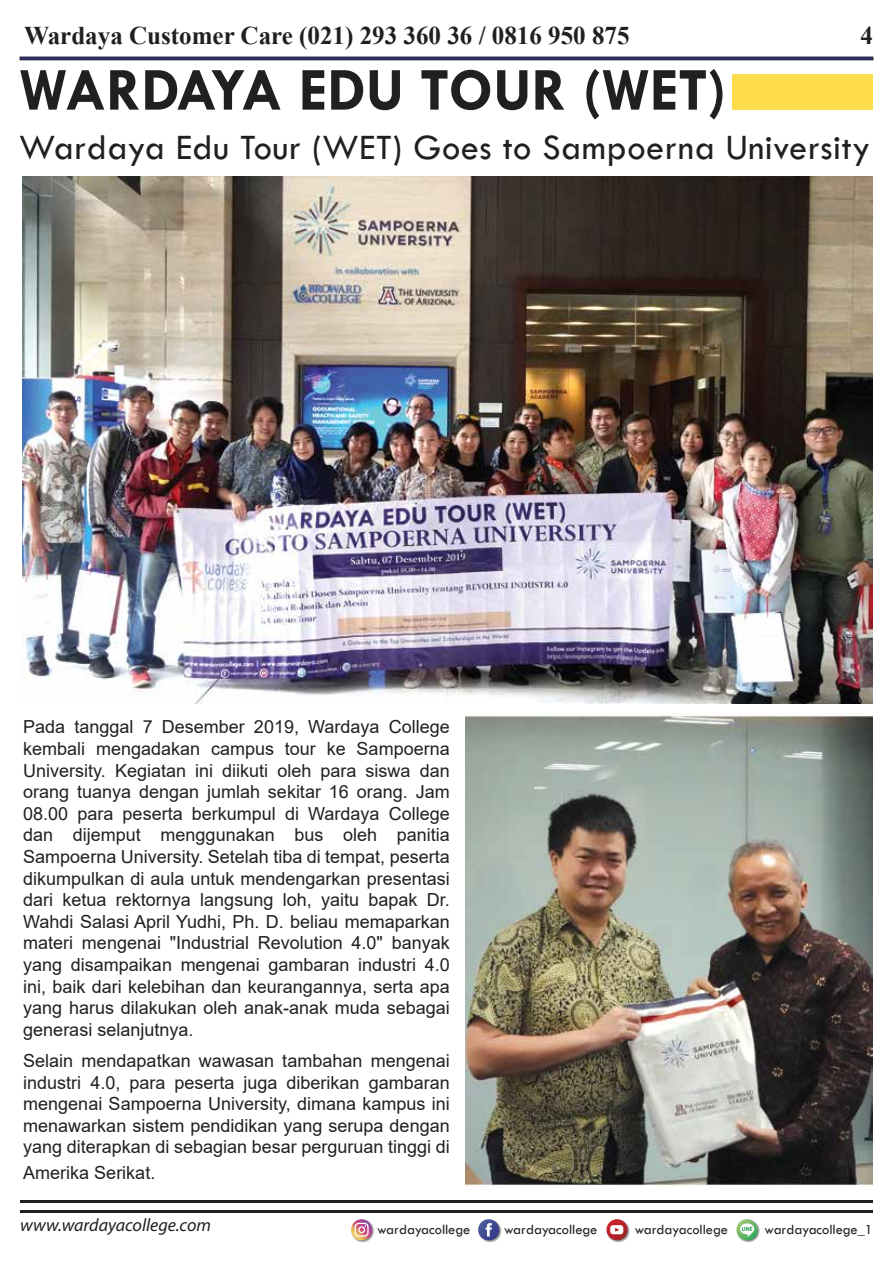
<style>
.page{position:relative;width:893px;height:1263px;background:#fff}
.page>*{position:absolute;margin:0;border:0;box-sizing:border-box;transform-origin:0 0}
.t1{font:700 61.5px "Tw Cen";color:#221f1f}
.t2{font:37.05px "Tw Cen";letter-spacing:.015em;color:#221f1f}
.t3{font:700 25.5px "Times New Roman";color:#221f1f}
.t4{font:18px/21.6px "Arial";color:#221f1f;text-align:justify}
.t5{font:italic 18px "Myriad Pro";color:#221f1f}
.t6{font:14.4px "Tw Cen";color:#221f1f}
</style>
<div class="page">
<img style="left:23px;top:177px;width:850px;height:527px">
<img style="left:465px;top:714px;width:408px;height:472px">
<div style="left:20px;top:57px;width:853px;height:3px;background:#2e3092;border:1px solid #221f1f"></div>
<hr style="left:20px;top:1210px;width:853px;height:3px;background:#221f1f">
<svg style="left:606px;top:1218px;width:24px;height:25px"></svg>
<svg style="left:606px;top:1219px;width:22px;height:21px"></svg>
<svg style="left:610px;top:1225px;width:13px;height:9px"></svg>
<svg style="left:350px;top:1218px;width:24px;height:25px"></svg>
<svg style="left:351px;top:1219px;width:21px;height:21px"></svg>
<svg style="left:355px;top:1223px;width:14px;height:14px"></svg>
<svg style="left:477px;top:1218px;width:25px;height:25px"></svg>
<svg style="left:478px;top:1219px;width:21px;height:21px"></svg>
<svg style="left:486px;top:1223px;width:6px;height:13px"></svg>
<svg style="left:736px;top:1218px;width:24px;height:25px"></svg>
<svg style="left:736px;top:1219px;width:21px;height:21px"></svg>
<svg style="left:740px;top:1223px;width:14px;height:14px"></svg>
<hr style="left:20px;top:1200px;width:853px;height:3px;background:#221f1f">
<div style="left:732px;top:74px;width:141px;height:36px;background:#fedc4b"></div>
<h3 class="t3" style="left:24px;top:17px;width:607px">Wardaya Customer Care (021) 293 360 36 / 0816 950 875</h3>
<h3 class="t3" style="left:860px;top:17px;width:14px">4</h3>
<h1 class="t1" style="left:19px;top:53px;width:708px">WARDAYA EDU TOUR (WET)</h1>
<h2 class="t2" style="left:19px;top:125px;width:853px">Wardaya Edu Tour (WET) Goes to Sampoerna University</h2>
<p class="t4" style="left:23px;top:716px;width:428px">Pada tanggal 7 Desember 2019, Wardaya College kembali mengadakan campus tour ke Sampoerna University. Kegiatan ini diikuti oleh para siswa dan orang tuanya dengan jumlah sekitar 16 orang. Jam 08.00 para peserta berkumpul di Wardaya College dan dijemput menggunakan bus oleh panitia Sampoerna University. Setelah tiba di tempat, peserta dikumpulkan di aula untuk mendengarkan presentasi dari ketua rektornya langsung loh, yaitu bapak Dr.<br>Wahdi Salasi April Yudhi, Ph. D. beliau memaparkan materi mengenai "Industrial Revolution 4.0" banyak yang disampaikan mengenai gambaran industri 4.0 ini, baik dari kelebihan dan keurangannya, serta apa yang harus dilakukan oleh anak-anak muda sebagai generasi selanjutnya.</p>
<p class="t4" style="left:23px;top:1050px;width:428px">Selain mendapatkan wawasan tambahan mengenai industri 4.0, para peserta juga diberikan gambaran mengenai Sampoerna University, dimana kampus ini menawarkan sistem pendidikan yang serupa dengan yang diterapkan di sebagian besar perguruan tinggi di</p>
<p class="t4" style="left:23px;top:1162px;width:134px">Amerika Serikat.</p>
<p class="t5" style="left:20px;top:1214px;width:192px">www.wardayacollege.com</p>
<p class="t6" style="left:377px;top:1220px;width:95px">wardayacollege</p>
<p class="t6" style="left:504px;top:1220px;width:95px">wardayacollege</p>
<p class="t6" style="left:635px;top:1220px;width:240px">wardayacollege <sup>LINE</sup> wardayacollege_1</p>
</div>
